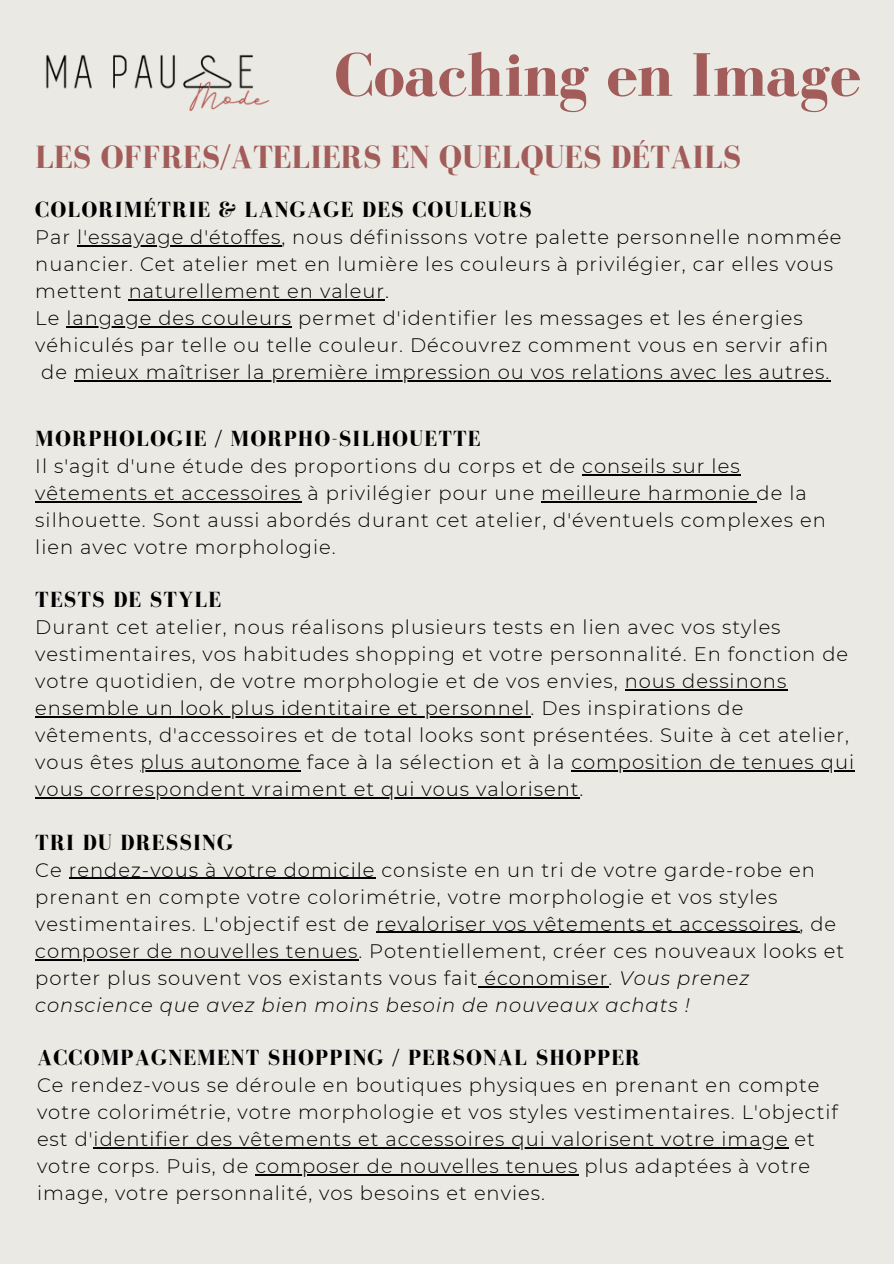
<style>
.page{position:relative;width:894px;height:1264px;background:#fff}
.page>*{position:absolute;margin:0;border:0;box-sizing:border-box;transform-origin:0 0}
.t1{font:700 63px "Bodoni FLF";color:#a25c59}
.t2{font:700 33px "Bodoni FLF";color:#a25c59}
.t3{font:700 22.5px "Bodoni FLF";letter-spacing:.05em;color:#000}
.t4{font:300 19.5px/27px "Montserrat";letter-spacing:.05em;color:#000}
.s1{font-style:italic}
</style>
<div class="page">
<div style="left:0;top:0;width:893px;height:1263px;background:#eae9e3"></div>
<hr style="left:77px;top:245px;width:204px;height:1px;background:#000">
<hr style="left:129px;top:299px;width:256px;height:1px;background:#000">
<hr style="left:66px;top:326px;width:226px;height:1px;background:#000">
<hr style="left:74px;top:380px;width:756px;height:1px;background:#000">
<img style="left:46px;top:54px;width:224px;height:58px">
<hr style="left:582px;top:474px;width:158px;height:1px;background:#000">
<hr style="left:35px;top:501px;width:266px;height:1px;background:#000">
<hr style="left:541px;top:501px;width:215px;height:1px;background:#000">
<hr style="left:624px;top:689px;width:163px;height:1px;background:#000">
<hr style="left:35px;top:716px;width:495px;height:1px;background:#000">
<hr style="left:140px;top:770px;width:160px;height:1px;background:#000">
<hr style="left:571px;top:770px;width:283px;height:1px;background:#000">
<hr style="left:35px;top:797px;width:544px;height:1px;background:#000">
<hr style="left:69px;top:877px;width:306px;height:2px;background:#000">
<hr style="left:376px;top:931px;width:423px;height:2px;background:#000">
<hr style="left:35px;top:958px;width:323px;height:2px;background:#000">
<hr style="left:478px;top:986px;width:130px;height:1px;background:#000">
<hr style="left:94px;top:1147px;width:694px;height:1px;background:#000">
<hr style="left:255px;top:1174px;width:323px;height:1px;background:#000">
<h1 class="t1" style="left:334px;top:41px;width:527px">Coaching en Image</h1>
<h2 class="t2" style="left:35px;top:139px;width:707px">LES OFFRES/ATELIERS EN QUELQUES DÉTAILS</h2>
<p class="t3" style="left:35px;top:197px;width:497px">COLORIMÉTRIE &amp; LANGAGE DES COULEURS</p>
<p class="t4" style="left:35px;top:223px;width:807px">Par l'essayage d'étoffes, nous définissons votre palette personnelle nommée</p>
<p class="t4" style="left:35px;top:250px;width:799px">nuancier. Cet atelier met en lumière les couleurs à privilégier, car elles vous</p>
<p class="t4" style="left:35px;top:277px;width:355px">mettent naturellement en valeur.</p>
<p class="t4" style="left:35px;top:304px;width:768px">Le langage des couleurs permet d'identifier les messages et les énergies</p>
<p class="t4" style="left:35px;top:331px;width:794px">véhiculés par telle ou telle couleur. Découvrez comment vous en servir afin</p>
<p class="t4" style="left:41px;top:358px;width:789px">de mieux maîtriser la première impression ou vos relations avec les autres.</p>
<p class="t3" style="left:35px;top:426px;width:446px">MORPHOLOGIE / MORPHO-SILHOUETTE</p>
<p class="t4" style="left:35px;top:452px;width:792px">Il s'agit d'une étude des proportions du corps et de conseils sur les vêtements et accessoires à privilégier pour une meilleure harmonie de la silhouette. Sont aussi abordés durant cet atelier, d'éventuels complexes en lien avec votre morphologie.</p>
<p class="t3" style="left:35px;top:587px;width:187px">TESTS DE STYLE</p>
<p class="t4" style="left:35px;top:613px;width:820px">Durant cet atelier, nous réalisons plusieurs tests en lien avec vos styles vestimentaires, vos habitudes shopping et votre personnalité. En fonction de votre quotidien, de votre morphologie et de vos envies, nous dessinons ensemble un look plus identitaire et personnel. Des inspirations de vêtements, d'accessoires et de total looks sont présentées. Suite à cet atelier, vous êtes plus autonome face à la sélection et à la composition de tenues qui vous correspondent vraiment et qui vous valorisent.</p>
<p class="t3" style="left:35px;top:830px;width:199px">TRI DU DRESSING</p>
<p class="t4" style="left:35px;top:856px;width:810px">Ce rendez-vous à votre domicile consiste en un tri de votre garde-robe en prenant en compte votre colorimétrie, votre morphologie et vos styles vestimentaires. L'objectif est de revaloriser vos vêtements et accessoires, de composer de nouvelles tenues. Potentiellement, créer ces nouveaux looks et porter plus souvent vos existants vous fait économiser. <span class="s1">Vous prenez conscience que avez bien moins besoin de nouveaux achats !</span></p>
<p class="t3" style="left:37px;top:1045px;width:604px">ACCOMPAGNEMENT SHOPPING / PERSONAL SHOPPER</p>
<p class="t4" style="left:37px;top:1071px;width:802px">Ce rendez-vous se déroule en boutiques physiques en prenant en compte votre colorimétrie, votre morphologie et vos styles vestimentaires. L'objectif est d'identifier des vêtements et accessoires qui valorisent votre image et votre corps. Puis, de composer de nouvelles tenues plus adaptées à votre image, votre personnalité, vos besoins et envies.</p>
</div>
